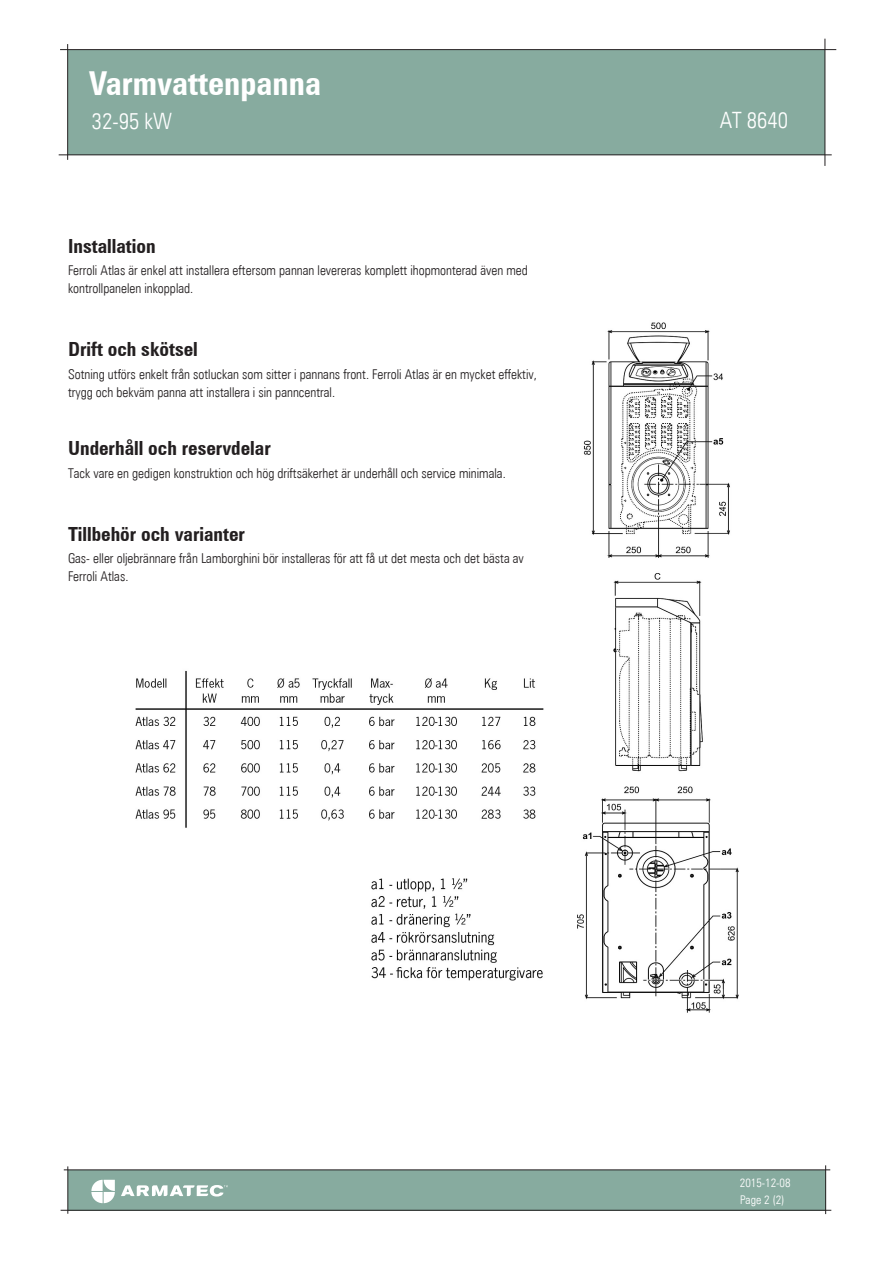
<style>
.page{position:relative;width:893px;height:1263px;background:#fff}
.page>*{position:absolute;margin:0;border:0;box-sizing:border-box;transform-origin:0 0}
.t1{font:700 condensed 33px "Zurich BT";color:#fff}
.t2{font:300 condensed 22.5px "Zurich BT";color:#fff}
.t3{font:700 condensed 19.5px "Zurich BT";color:#231f20}
.t4{font:300 condensed 13.5px/18px "Zurich BT";color:#231f20}
.t5{font:300 condensed 12px "Zurich BT";color:#fff}
</style>
<div class="page">
<img style="left:135px;top:322px;width:604px;height:691px">
<div style="left:68px;top:50px;width:757px;height:105px;background:#87ab9f"></div>
<hr style="left:60px;top:49px;width:776px;height:1px;background:#231f20">
<hr style="left:59px;top:154px;width:773px;height:1px;background:#231f20">
<hr style="left:67px;top:44px;width:1px;height:116px;background:#231f20">
<hr style="left:825px;top:39px;width:1px;height:127px;background:#231f20">
<div style="left:68px;top:1170px;width:758px;height:40px;background:#87ab9f"></div>
<hr style="left:64px;top:1169px;width:766px;height:1px;background:#231f20">
<hr style="left:61px;top:1210px;width:770px;height:1px;background:#231f20">
<hr style="left:825px;top:1165px;width:1px;height:49px;background:#231f20">
<hr style="left:67px;top:1166px;width:1px;height:48px;background:#231f20">
<svg style="left:121px;top:1185px;width:107px;height:11px"></svg>
<svg style="left:91px;top:1180px;width:24px;height:23px"></svg>
<p class="t1" style="left:89px;top:63px;width:233px">Varmvattenpanna</p>
<p class="t2" style="left:92px;top:107px;width:81px">32-95 kW</p>
<p class="t2" style="left:720px;top:106px;width:70px">AT 8640</p>
<p class="t3" style="left:68px;top:234px;width:89px">Installation</p>
<p class="t4" style="left:68px;top:261px;width:461px">Ferroli Atlas är enkel att installera eftersom pannan levereras komplett ihopmonterad även med kontrollpanelen inkopplad.</p>
<p class="t3" style="left:68px;top:338px;width:131px">Drift och skötsel</p>
<p class="t4" style="left:68px;top:365px;width:470px">Sotning utförs enkelt från sotluckan som sitter i pannans front. Ferroli Atlas är en mycket effektiv, trygg och bekväm panna att installera i sin panncentral.</p>
<p class="t3" style="left:68px;top:437px;width:204px">Underhåll och reservdelar</p>
<p class="t4" style="left:68px;top:464px;width:439px">Tack vare en gedigen konstruktion och hög driftsäkerhet är underhåll och service minimala.</p>
<p class="t3" style="left:68px;top:522px;width:179px">Tillbehör och varianter</p>
<p class="t4" style="left:68px;top:549px;width:457px">Gas- eller oljebrännare från Lamborghini bör installeras för att få ut det mesta och det bästa av</p>
<p class="t4" style="left:68px;top:567px;width:62px">Ferroli Atlas.</p>
<p class="t5" style="left:740px;top:1175px;width:52px">2015-12-08</p>
<p class="t5" style="left:740px;top:1192px;width:46px">Page 2 (2)</p>
</div>
